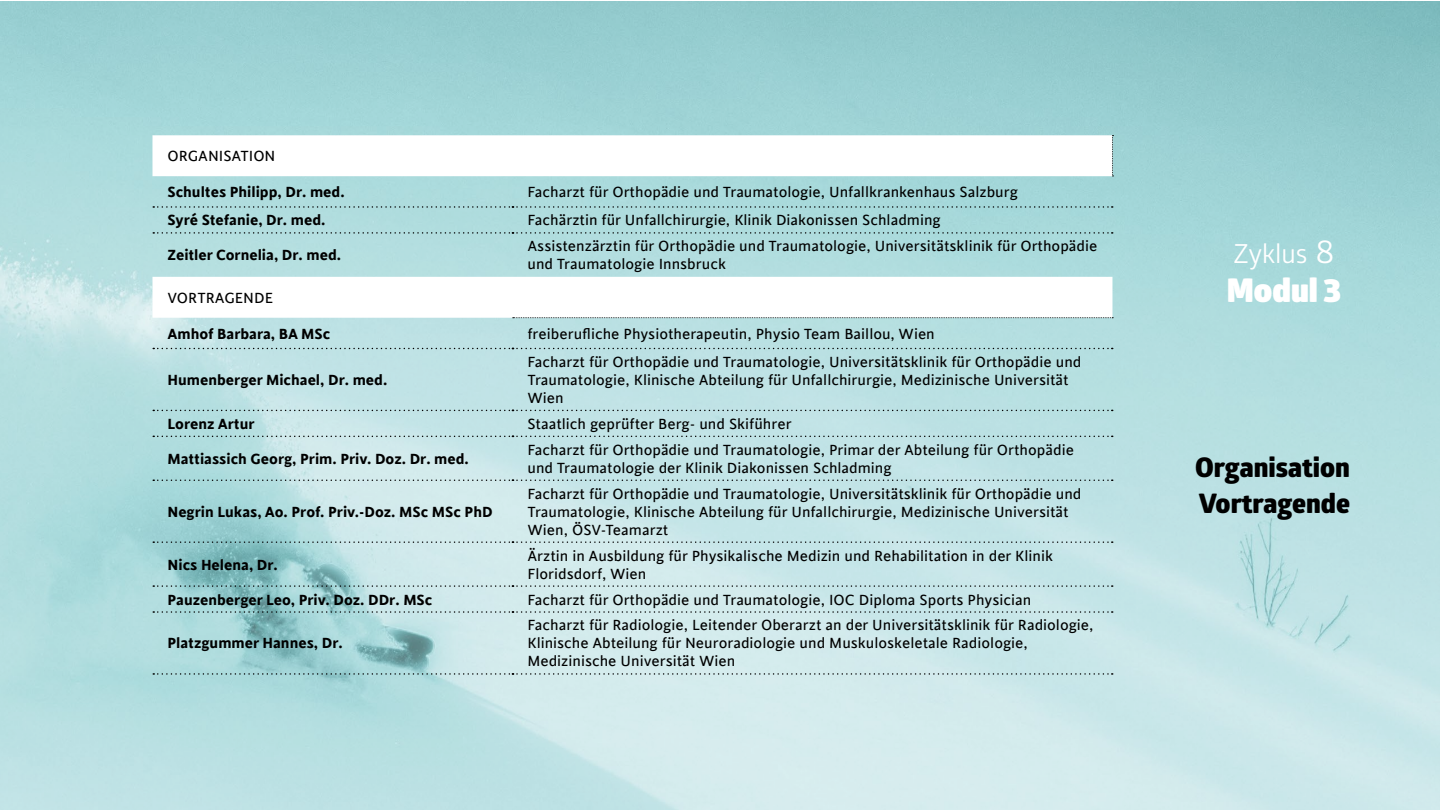
<style>
.page{position:relative;width:1440px;height:810px;background:#fff}
.page>*{position:absolute;margin:0;border:0;box-sizing:border-box;transform-origin:0 0}
.t1{font:900 32.78px "Glober";color:#fff}
.Absatzformat_4{font:800 27px "Glober";color:#000}
.t2{font:26.25px "Glober";color:#fff}
.Tabellentext_formati{font:16.5px/18px "Cinta";color:#000}
.Tabellentext_formati-2{font:700 16.5px "Cinta";color:#000}
.s1{font-size:32.78px}
</style>
<div class="page">
<img style="left:0;top:1px;width:1440px;height:809px">
<svg style="left:152px;top:135px;width:960px;height:183px"></svg>
<svg style="left:153px;top:206px;width:960px;height:2px"></svg>
<svg style="left:153px;top:232px;width:960px;height:2px"></svg>
<svg style="left:153px;top:348px;width:960px;height:1px"></svg>
<svg style="left:153px;top:410px;width:960px;height:1px"></svg>
<svg style="left:153px;top:436px;width:960px;height:1px"></svg>
<svg style="left:153px;top:480px;width:960px;height:1px"></svg>
<svg style="left:153px;top:541px;width:960px;height:2px"></svg>
<svg style="left:153px;top:585px;width:960px;height:2px"></svg>
<svg style="left:153px;top:611px;width:960px;height:2px"></svg>
<svg style="left:153px;top:673px;width:960px;height:2px"></svg>
<svg style="left:1112px;top:135px;width:1px;height:42px"></svg>
<svg style="left:513px;top:317px;width:600px;height:1px"></svg>
<p class="Tabellentext_formati" style="left:167px;top:148px;width:110px">ORGANISATION</p>
<p class="Tabellentext_formati-2" style="left:167px;top:182px;width:179px">Schultes Philipp, Dr. med.</p>
<p class="Tabellentext_formati" style="left:527px;top:183px;width:492px">Facharzt für Orthopädie und Traumatologie, Unfallkrankenhaus Salzburg</p>
<p class="Tabellentext_formati-2" style="left:167px;top:210px;width:160px">Syré Stefanie, Dr. med.</p>
<p class="Tabellentext_formati" style="left:527px;top:212px;width:415px">Fachärztin für Unfallchirurgie, Klinik Diakonissen Schladming</p>
<p class="Tabellentext_formati-2" style="left:167px;top:245px;width:175px">Zeitler Cornelia, Dr. med.</p>
<p class="Tabellentext_formati" style="left:527px;top:238px;width:572px">Assistenzärztin für Orthopädie und Traumatologie, Universitätsklinik für Orthopädie und Traumatologie Innsbruck</p>
<p class="Tabellentext_formati" style="left:167px;top:289px;width:107px">VORTRAGENDE</p>
<p class="Tabellentext_formati-2" style="left:167px;top:323px;width:164px">Amhof Barbara, BA MSc</p>
<p class="Tabellentext_formati" style="left:527px;top:325px;width:409px">freiberufliche Physiotherapeutin, Physio Team Baillou, Wien</p>
<p class="Tabellentext_formati-2" style="left:167px;top:370px;width:221px">Humenberger Michael, Dr. med.</p>
<p class="Tabellentext_formati" style="left:527px;top:353px;width:556px">Facharzt für Orthopädie und Traumatologie, Universitätsklinik für Orthopädie und<br>Traumatologie, Klinische Abteilung für Unfallchirurgie, Medizinische Universität<br>Wien</p>
<p class="Tabellentext_formati-2" style="left:167px;top:414px;width:89px">Lorenz Artur</p>
<p class="Tabellentext_formati" style="left:527px;top:415px;width:266px">Staatlich geprüfter Berg- und Skiführer</p>
<p class="Tabellentext_formati-2" style="left:167px;top:448px;width:303px">Mattiassich Georg, Prim. Priv. Doz. Dr. med.</p>
<p class="Tabellentext_formati" style="left:527px;top:441px;width:548px">Facharzt für Orthopädie und Traumatologie, Primar der Abteilung für Orthopädie und Traumatologie der Klinik Diakonissen Schladming</p>
<p class="Tabellentext_formati-2" style="left:167px;top:501px;width:327px">Negrin Lukas, Ao. Prof. Priv.-Doz. MSc MSc PhD</p>
<p class="Tabellentext_formati" style="left:527px;top:485px;width:556px">Facharzt für Orthopädie und Traumatologie, Universitätsklinik für Orthopädie und<br>Traumatologie, Klinische Abteilung für Unfallchirurgie, Medizinische Universität<br>Wien, ÖSV-Teamarzt</p>
<p class="Tabellentext_formati-2" style="left:167px;top:554px;width:112px">Nics Helena, Dr.</p>
<p class="Tabellentext_formati" style="left:527px;top:547px;width:527px">Ärztin in Ausbildung für Physikalische Medizin und Rehabilitation in der Klinik<br>Floridsdorf, Wien</p>
<p class="Tabellentext_formati-2" style="left:167px;top:589px;width:266px">Pauzenberger Leo, Priv. Doz. DDr. MSc</p>
<p class="Tabellentext_formati" style="left:527px;top:591px;width:505px">Facharzt für Orthopädie und Traumatologie, IOC Diploma Sports Physician</p>
<p class="Tabellentext_formati-2" style="left:167px;top:633px;width:177px">Platzgummer Hannes, Dr.</p>
<p class="Tabellentext_formati" style="left:527px;top:617px;width:568px">Facharzt für Radiologie, Leitender Oberarzt an der Universitätsklinik für Radiologie,<br>Klinische Abteilung für Neuroradiologie und Muskuloskeletale Radiologie,<br>Medizinische Universität Wien</p>
<p class="t2" style="left:1234px;top:235px;width:102px">Zyklus <span class="s1">8</span></p>
<p class="t1" style="left:1227px;top:265px;width:116px">Modul 3</p>
<p class="Absatzformat_4" style="left:1195px;top:447px;width:156px">Organisation</p>
<p class="Absatzformat_4" style="left:1199px;top:483px;width:153px">Vortragende</p>
</div>
